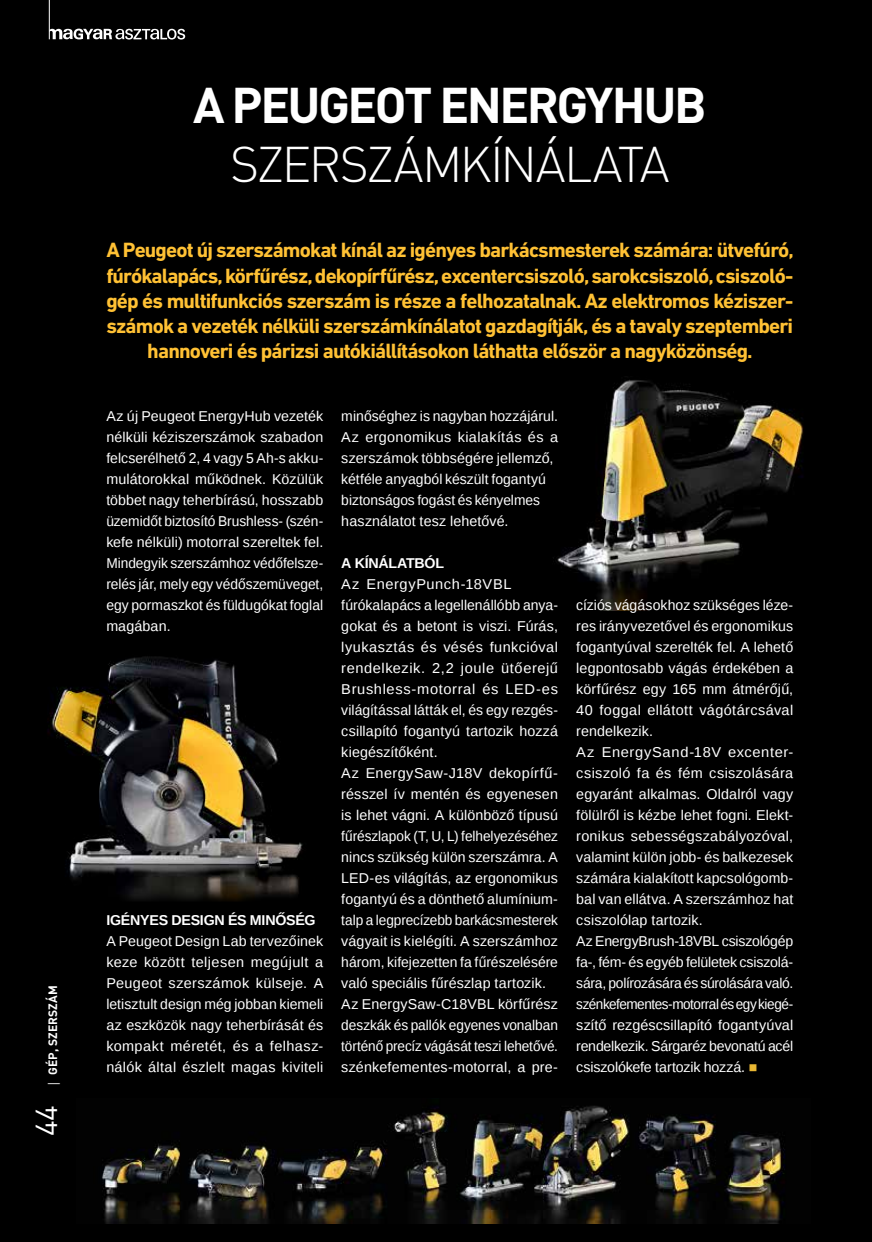
<style>
.page{position:relative;width:872px;height:1242px;background:#000}
.page>*{position:absolute;margin:0;border:0;box-sizing:border-box;transform-origin:0 0}
.t1{font:700 49.5px "DIN Pro";letter-spacing:-.05em;color:#fff}
.t2{font:300 49.5px "DIN Pro";letter-spacing:-.045em;color:#fff}
.t3{font:30px "DIN Pro";color:#fff}
.t4{font:700 21px/25.2px "DIN Next LT Pro";letter-spacing:-.04em;color:#ffc134;text-align:center}
.t5{font:14.25px/21px "Liberation Sans";letter-spacing:.005em;color:#fff}
.t6{font:700 14.25px "Liberation Sans";letter-spacing:-.015em;color:#fff}
.t7{font:700 12px "DIN Pro";letter-spacing:.01em;color:#fff}
.s1{font-family:"Open Sans";font-weight:400}
.s2{color:#e8b733}
</style>
<div class="page">
<img style="left:553px;top:380px;width:251px;height:230px">
<img style="left:101px;top:1105px;width:684px;height:118px">
<svg style="left:49px;top:29px;width:136px;height:11px"></svg>
<hr style="left:49px;top:0;width:1px;height:39px;background:#fff">
<img style="left:48px;top:656px;width:255px;height:245px">
<p class="t7" style="left:45px;top:1087px;width:104px;rotate:-90deg"><span class="s1">|</span> GÉP, SZERSZÁM</p>
<h2 class="t3" style="left:26px;top:1136px;width:33px;rotate:-90deg">44</h2>
<h1 class="t1" style="left:193px;top:71px;width:515px">A PEUGEOT ENERGYHUB</h1>
<h1 class="t2" style="left:230px;top:131px;width:441px">SZERSZÁMKÍNÁLATA</h1>
<p class="t4" style="left:106px;top:237px;width:689px">A Peugeot új szerszámokat kínál az igényes barkácsmesterek számára: ütvefúró, fúrókalapács, körfűrész, dekopírfűrész, excentercsiszoló, sarokcsiszoló, csiszoló&shy;gép és multifunkciós szerszám is része a felhozatalnak. Az elektromos kéziszer&shy;számok a vezeték nélküli szerszámkínálatot gazdagítják, és a tavaly szeptemberi hannoveri és párizsi autókiállításokon láthatta először a nagyközönség.</p>
<p class="t5" style="left:106px;top:406px;width:218px;text-align:justify">Az új Peugeot EnergyHub vezeték nélküli kéziszerszámok szabadon felcserélhető 2, 4 vagy 5 Ah-s akku&shy;mulátorokkal működnek. Közülük többet nagy teherbírású, hosszabb üzemidőt biztosító Brushless- (szén&shy;kefe nélküli) motorral szereltek fel.<br>Mindegyik szerszámhoz védőfelsze&shy;relés jár, mely egy védőszemüveget, egy pormaszkot és füldugókat foglal magában.</p>
<p class="t6" style="left:106px;top:910px;width:211px">IGÉNYES DESIGN ÉS MINŐSÉG</p>
<p class="t5" style="left:106px;top:931px;width:218px;text-align:justify">A Peugeot Design Lab tervezőinek keze között teljesen megújult a Peugeot szerszámok külseje. A letisztult design még jobban kiemeli az eszközök nagy teherbírását és kompakt méretét, és a felhasz&shy;nálók által észlelt magas kiviteli</p>
<p class="t5" style="left:341px;top:406px;width:218px">minőséghez is nagyban hozzájárul.<br>Az ergonomikus kialakítás és a szerszámok többségére jellemző, kétféle anyagból készült fogantyú biztonságos fogást és kényelmes használatot tesz lehetővé.</p>
<p class="t6" style="left:341px;top:553px;width:104px">A KÍNÁLATBÓL</p>
<p class="t5" style="left:341px;top:574px;width:218px">Az EnergyPunch-18VBL fúrókalapács a legellenállóbb anya&shy;gokat és a betont is viszi. Fúrás, lyukasztás és vésés funkcióval rendelkezik. 2,2 joule ütőerejű Brushless-motorral és LED-es világítással látták el, és egy rezgés&shy;csillapító fogantyú tartozik hozzá kiegészítőként.<br>Az EnergySaw-J18V dekopírfű&shy;résszel ív mentén és egyenesen is lehet vágni. A különböző típusú fűrészlapok (T, U, L) felhelyezéséhez nincs szükség külön szerszámra. A LED-es világítás, az ergonomikus fogantyú és a dönthető alumínium&shy;talp a legprecízebb barkácsmesterek vágyait is kielégíti. A szerszámhoz három, kifejezetten fa fűrészelésére való speciális fűrészlap tartozik.<br>Az EnergySaw-C18VBL körfűrész deszkák és pallók egyenes vonalban történő precíz vágását teszi lehetővé. szénkefementes-motorral, a pre-</p>
<p class="t5" style="left:576px;top:595px;width:218px">cíziós vágásokhoz szükséges léze&shy;res irányvezetővel és ergonomikus fogantyúval szerelték fel. A lehető legpontosabb vágás érdekében a körfűrész egy 165 mm átmérőjű, 40 foggal ellátott vágótárcsával rendelkezik.<br>Az EnergySand-18V excenter&shy;csiszoló fa és fém csiszolására egyaránt alkalmas. Oldalról vagy fölülről is kézbe lehet fogni. Elekt&shy;ronikus sebességszabályozóval, valamint külön jobb- és balkezesek számára kialakított kapcsológomb&shy;bal van ellátva. A szerszámhoz hat csiszolólap tartozik.<br>Az EnergyBrush-18VBL csiszológép fa-, fém- és egyéb felületek csiszolá&shy;sára, polírozására és súrolására való. szénkefementes-motorral és egy kiegé&shy;szítő rezgéscsillapító fogantyúval rendelkezik. Sárgaréz bevonatú acél csiszolókefe tartozik hozzá. <span class="s2">■</span></p>
</div>
